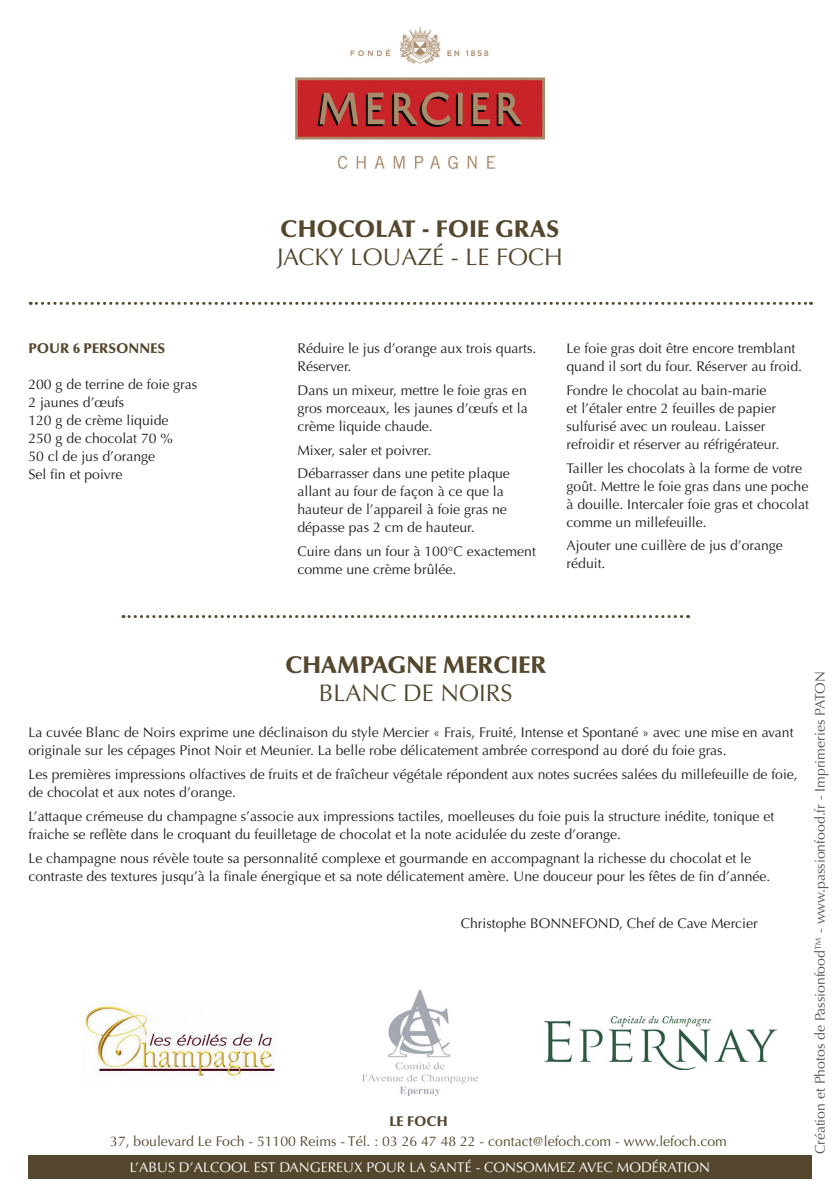
<style>
.page{position:relative;width:840px;height:1191px;background:#fff}
.page>*{position:absolute;margin:0;border:0;box-sizing:border-box;transform-origin:0 0}
.t1{font:900 24px "Optima";color:#54472d}
.t2{font:24px "Optima";color:#54472d}
.t3{font:14px/18px "Optima";color:#231f20}
.t4{font:14px "Optima";color:#54472d}
.t5{font:14px "Optima";color:#57585a}
.t6{font:14px "Optima";color:#fff}
.t7{font:900 14px "Optima";color:#54472d}
</style>
<div class="page">
<img style="left:362px;top:990px;width:115px;height:105px">
<img style="left:85px;top:1002px;width:190px;height:78px">
<div style="left:28px;top:1155px;width:783px;height:24px;background:#54472d"></div>
<svg style="left:30px;top:302px;width:781px;height:3px"></svg>
<img style="left:544px;top:1016px;width:231px;height:54px">
<svg style="left:123px;top:615px;width:565px;height:3px"></svg>
<img style="left:295px;top:27px;width:249px;height:141px">
<p class="t7" style="left:28px;top:340px;width:138px">POUR 6 PERSONNES</p>
<p class="t3" style="left:28px;top:376px;width:170px">200 g de terrine de foie gras</p>
<p class="t3" style="left:28px;top:394px;width:97px">2 jaunes d’œufs</p>
<p class="t3" style="left:28px;top:412px;width:142px">120 g de crème liquide</p>
<p class="t3" style="left:28px;top:430px;width:146px">250 g de chocolat 70 %</p>
<p class="t3" style="left:28px;top:448px;width:128px">50 cl de jus d’orange</p>
<p class="t3" style="left:28px;top:466px;width:95px">Sel fin et poivre</p>
<p class="t1" style="left:280px;top:215px;width:281px">CHOCOLAT - FOIE GRAS</p>
<p class="t2" style="left:277px;top:243px;width:287px">JACKY LOUAZÉ - LE FOCH</p>
<p class="t3" style="left:297px;top:340px;width:240px">Réduire le jus d’orange aux trois quarts.<br>Réserver.</p>
<p class="t3" style="left:297px;top:381px;width:232px;text-align:justify">Dans un mixeur, mettre le foie gras en gros morceaux, les jaunes d’œufs et la crème liquide chaude.</p>
<p class="t3" style="left:297px;top:441px;width:135px">Mixer, saler et poivrer.</p>
<p class="t3" style="left:297px;top:465px;width:214px">Débarrasser dans une petite plaque allant au four de façon à ce que la hauteur de l’appareil à foie gras ne dépasse pas 2 cm de hauteur.</p>
<p class="t3" style="left:297px;top:542px;width:240px">Cuire dans un four à 100°C exactement comme une crème brûlée.</p>
<p class="t3" style="left:566px;top:340px;width:237px">Le foie gras doit être encore tremblant quand il sort du four. Réserver au froid.</p>
<p class="t3" style="left:566px;top:381px;width:214px">Fondre le chocolat au bain-marie et l’étaler entre 2 feuilles de papier sulfurisé avec un rouleau. Laisser refroidir et réserver au réfrigérateur.</p>
<p class="t3" style="left:566px;top:459px;width:244px">Tailler les chocolats à la forme de votre goût. Mettre le foie gras dans une poche à douille. Intercaler foie gras et chocolat comme un millefeuille.</p>
<p class="t3" style="left:566px;top:537px;width:218px">Ajouter une cuillère de jus d’orange réduit.</p>
<p class="t1" style="left:285px;top:651px;width:263px">CHAMPAGNE MERCIER</p>
<p class="t2" style="left:319px;top:679px;width:195px">BLANC DE NOIRS</p>
<p class="t3" style="left:28px;top:724px;width:766px">La cuvée Blanc de Noirs exprime une déclinaison du style Mercier « Frais, Fruité, Intense et Spontané » avec une mise en avant originale sur les cépages Pinot Noir et Meunier. La belle robe délicatement ambrée correspond au doré du foie gras.</p>
<p class="t3" style="left:28px;top:765px;width:770px">Les premières impressions olfactives de fruits et de fraîcheur végétale répondent aux notes sucrées salées du millefeuille de foie, de chocolat et aux notes d’orange.</p>
<p class="t3" style="left:28px;top:807px;width:747px">L’attaque crémeuse du champagne s’associe aux impressions tactiles, moelleuses du foie puis la structure inédite, tonique et fraiche se reflète dans le croquant du feuilletage de chocolat et la note acidulée du zeste d’orange.</p>
<p class="t3" style="left:28px;top:849px;width:743px">Le champagne nous révèle toute sa personnalité complexe et gourmande en accompagnant la richesse du chocolat et le contraste des textures jusqu’à la finale énergique et sa note délicatement amère. Une douceur pour les fêtes de fin d’année.</p>
<p class="t3" style="left:460px;top:914px;width:298px">Christophe BONNEFOND, Chef de Cave Mercier</p>
<p class="t7" style="left:389px;top:1112px;width:59px">LE FOCH</p>
<p class="t4" style="left:110px;top:1132px;width:617px">37, boulevard Le Foch - 51100 Reims - Tél. : 03 26 47 48 22 - contact@lefoch.com - www.lefoch.com</p>
<p class="t6" style="left:130px;top:1159px;width:581px">L’ABUS D’ALCOOL EST DANGEREUX POUR LA SANTÉ - CONSOMMEZ AVEC MODÉRATION</p>
<p class="t5" style="left:811px;top:1154px;width:485px;rotate:-90deg">Création et Photos de Passionfood™ - www.passionfood.fr - Imprimeries PATON</p>
</div>
